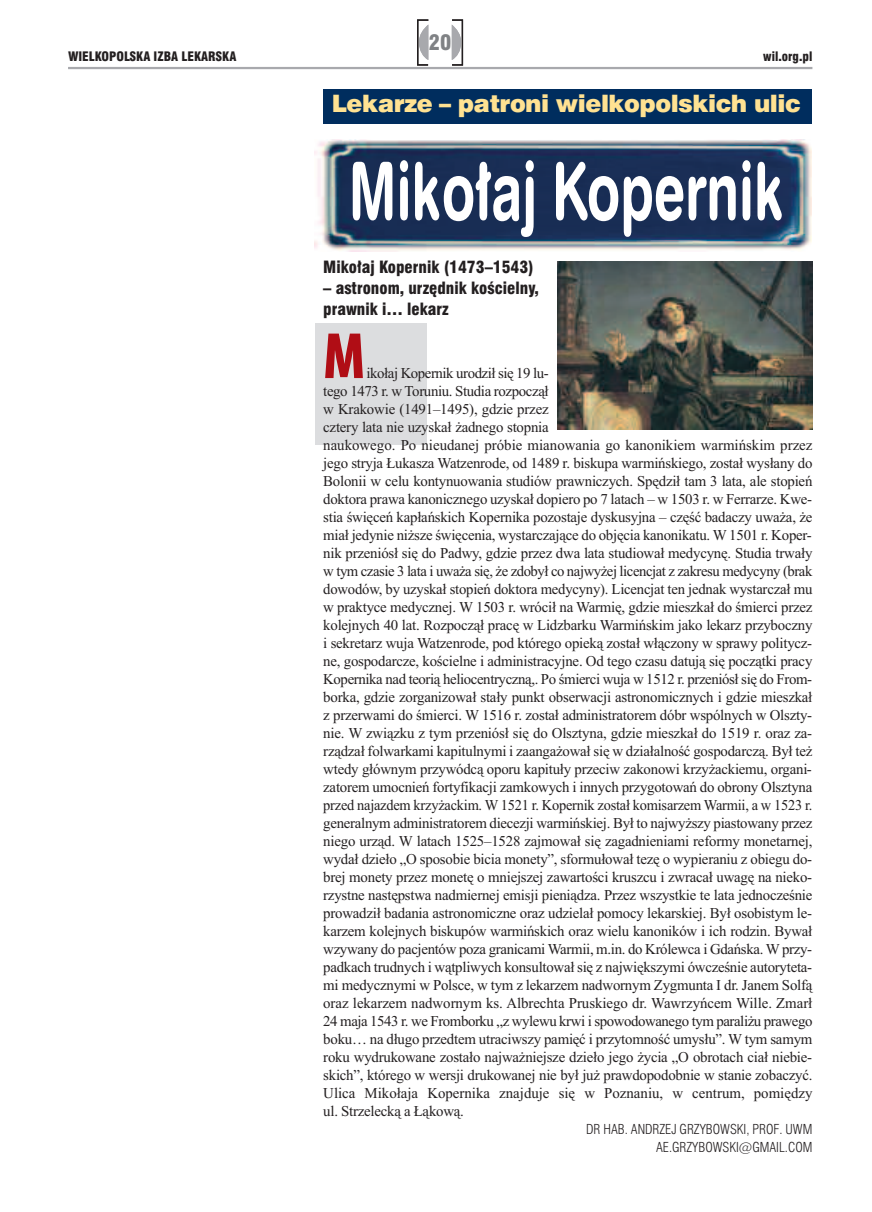
<style>
.page{position:relative;width:872px;height:1212px;background:#fff}
.page>*{position:absolute;margin:0;border:0;box-sizing:border-box;transform-origin:0 0}
.t1{font:79.5px "Swis 721 Bd Rnd EU";color:#fff;scale:.69 1}
.t2{font:900 condensed 66px "Myriad Pro";color:#b00d15}
.t3{font:24px "Swis 721 Blk EU";letter-spacing:-.02em;color:#ffe292}
.t4{font:21px "Swis 721 Blk Cn EU";color:#808285}
.t5{font:16.5px/21px "Swis 721 Blk Cn EU";color:#231f20}
.t6{font:15px/18px "Times New Roman";letter-spacing:-.015em;color:#231f20}
.t7{font:13.5px/18px "Swis 721 Lt Cn EU";color:#231f20;text-align:right}
.t8{font:12.75px "Swis 721 Blk Cn EU";color:#231f20}
</style>
<div class="page">
<hr style="left:68px;top:67px;width:744px;height:2px;background:#a8a9ad">
<svg style="left:417px;top:19px;width:46px;height:47px"></svg>
<div style="left:316px;top:323px;width:111px;height:121px;background:#dcdddf"></div>
<div style="left:323px;top:89px;width:489px;height:34px;background:#002d5e"></div>
<img style="left:314px;top:139px;width:498px;height:112px">
<img style="left:557px;top:262px;width:255px;height:167px">
<h3 class="t4" style="left:429px;top:30px;width:24px">20</h3>
<p class="t8" style="left:68px;top:48px;width:170px">WIELKOPOLSKA IZBA LEKARSKA</p>
<p class="t8" style="left:763px;top:48px;width:51px">wil.org.pl</p>
<h3 class="t3" style="left:332px;top:89px;width:470px">Lekarze – patroni wielkopolskich ulic</h3>
<h1 class="t1" style="left:349px;top:143px;width:633px">Mikołaj Kopernik</h1>
<p class="t5" style="left:323px;top:257px;width:212px">Mikołaj Kopernik (1473–1543)</p>
<p class="t5" style="left:323px;top:278px;width:217px">– astronom, urzędnik kościelny, prawnik i… lekarz</p>
<h2 class="t2" style="left:323px;top:333px;width:43px">M</h2>
<p class="t6" style="left:323px;top:364px;width:490px;text-indent:43px">ikołaj Kopernik urodził się 19 lu-<br>tego 1473 r. w Toruniu. Studia rozpoczął<br>w Krakowie (1491–1495), gdzie przez<br>cztery lata nie uzyskał żadnego stopnia<br>naukowego. Po nieudanej próbie mianowania go kanonikiem warmińskim przez jego stryja Łukasza Watzenrode, od 1489 r. biskupa warmińskiego, został wysłany do Bolonii w celu kontynuowania studiów prawniczych. Spędził tam 3 lata, ale stopień doktora prawa kanonicznego uzyskał dopiero po 7 latach – w 1503 r. w Ferrarze. Kwe&shy;stia święceń kapłańskich Kopernika pozostaje dyskusyjna – część badaczy uważa, że miał jedynie niższe święcenia, wystarczające do objęcia kanonikatu. W 1501 r. Koper&shy;nik przeniósł się do Padwy, gdzie przez dwa lata studiował medycynę. Studia trwały w tym czasie 3 lata i uważa się, że zdobył co najwyżej licencjat z zakresu medycyny (brak dowodów, by uzyskał stopień doktora medycyny). Licencjat ten jednak wystarczał mu w praktyce medycznej. W 1503 r. wrócił na Warmię, gdzie mieszkał do śmierci przez kolejnych 40 lat. Rozpoczął pracę w Lidzbarku Warmińskim jako lekarz przyboczny i sekretarz wuja Watzenrode, pod którego opieką został włączony w sprawy politycz&shy;ne, gospodarcze, kościelne i administracyjne. Od tego czasu datują się początki pracy Kopernika nad teorią heliocentryczną,. Po śmierci wuja w 1512 r. przeniósł się do From&shy;borka, gdzie zorganizował stały punkt obserwacji astronomicznych i gdzie mieszkał z przerwami do śmierci. W 1516 r. został administratorem dóbr wspólnych w Olszty&shy;nie. W związku z tym przeniósł się do Olsztyna, gdzie mieszkał do 1519 r. oraz za&shy;rządzał folwarkami kapitulnymi i zaangażował się w działalność gospodarczą. Był też wtedy głównym przywódcą oporu kapituły przeciw zakonowi krzyżackiemu, organi&shy;zatorem umocnień fortyfikacji zamkowych i innych przygotowań do obrony Olsztyna przed najazdem krzyżackim. W 1521 r. Kopernik został komisarzem Warmii, a w 1523 r. generalnym administratorem diecezji warmińskiej. Był to najwyższy piastowany przez niego urząd. W latach 1525–1528 zajmował się zagadnieniami reformy monetarnej, wydał dzieło „O sposobie bicia monety”, sformułował tezę o wypieraniu z obiegu do&shy;brej monety przez monetę o mniejszej zawartości kruszcu i zwracał uwagę na nieko&shy;rzystne następstwa nadmiernej emisji pieniądza. Przez wszystkie te lata jednocześnie prowadził badania astronomiczne oraz udzielał pomocy lekarskiej. Był osobistym le&shy;karzem kolejnych biskupów warmińskich oraz wielu kanoników i ich rodzin. Bywał wzywany do pacjentów poza granicami Warmii, m.in. do Królewca i Gdańska. W przy&shy;padkach trudnych i wątpliwych konsultował się z największymi ówcześnie autoryteta&shy;mi medycznymi w Polsce, w tym z lekarzem nadwornym Zygmunta I dr. Janem Solfą oraz lekarzem nadwornym ks. Albrechta Pruskiego dr. Wawrzyńcem Wille. Zmarł 24 maja 1543 r. we Fromborku „z wylewu krwi i spowodowanego tym paraliżu prawego boku… na długo przedtem utraciwszy pamięć i przytomność umysłu”. W tym samym roku wydrukowane zostało najważniejsze dzieło jego życia „O obrotach ciał niebie&shy;skich”, którego w wersji drukowanej nie był już prawdopodobnie w stanie zobaczyć.<br>Ulica Mikołaja Kopernika znajduje się w Poznaniu, w centrum, pomiędzy ul. Strzelecką a Łąkową.</p>
<p class="t7" style="left:586px;top:1120px;width:228px">DR HAB. ANDRZEJ GRZYBOWSKI, PROF. UWM<br>AE.GRZYBOWSKI@GMAIL.COM</p>
</div>
